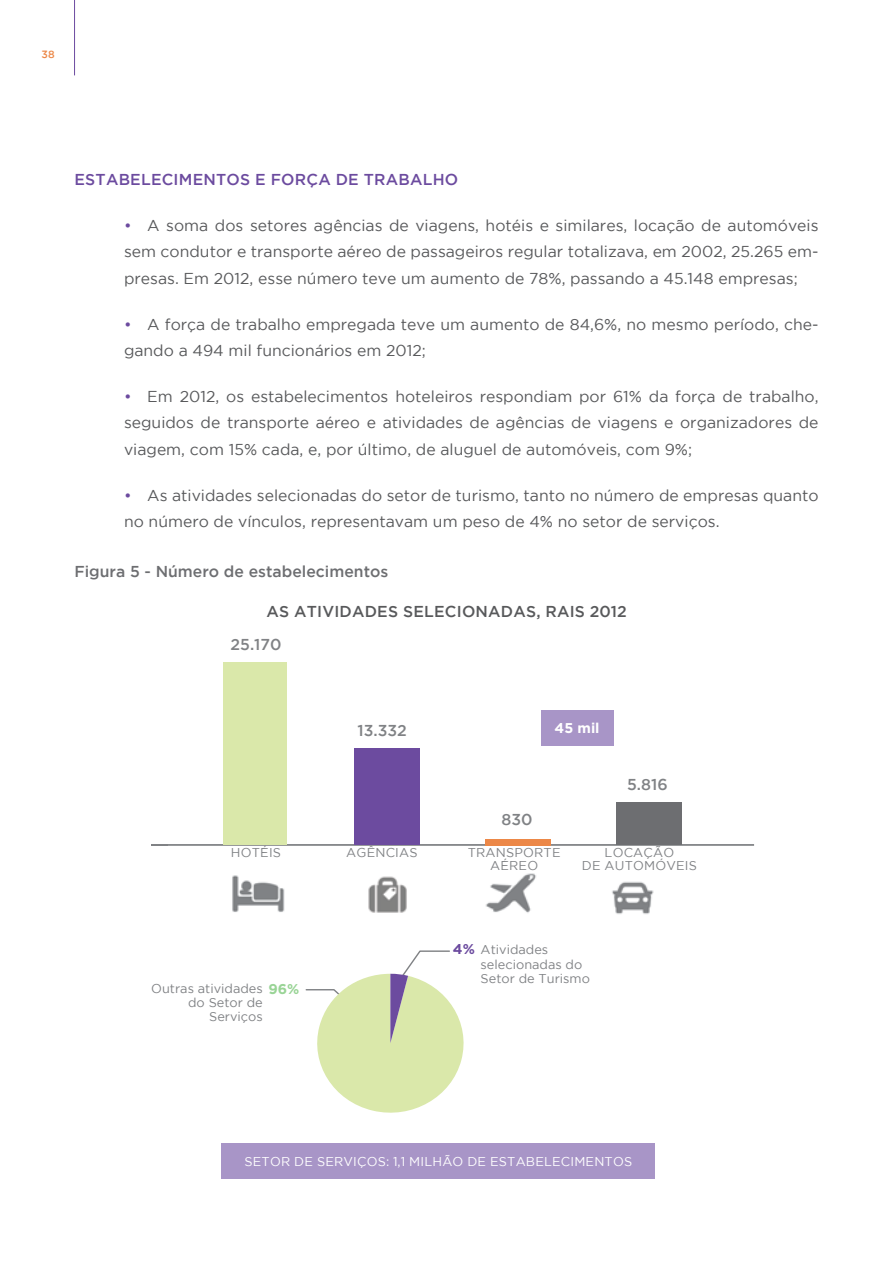
<style>
.page{position:relative;width:893px;height:1265px;background:#fff}
.page>*{position:absolute;margin:0;border:0;box-sizing:border-box;transform-origin:0 0}
.t1{font:15.75px/26.2px "Gotham";color:#58595b;text-align:justify}
.t2{font:500 15.75px "Gotham";letter-spacing:.015em;color:#58595b}
.t3{font:500 15.75px "Gotham";letter-spacing:.015em;color:#6c4b9f}
.t4{font:500 15.75px "Gotham";color:#6d6e71}
.t5{font:500 15.75px "Gotham";color:#808285}
.t6{font:700 14.17px "Gotham";color:#fff}
.t7{font:12.78px/12.8px "Gotham";color:#808285;text-align:center}
.t8{font:12.78px "Gotham";letter-spacing:.015em;color:#fff}
.t9{font:500 10.5px "Gotham";color:#ec8848}
.s1{color:#6c4b9f}
.s2{font-weight:700;font-size:14.17px;color:#99d496}
.s3{font-weight:700;font-size:14.17px;color:#6c4b9f}
</style>
<div class="page">
<hr style="left:74px;top:0;width:1px;height:75px;background:#6c4b9f">
<img style="left:612px;top:881px;width:42px;height:33px">
<img style="left:485px;top:873px;width:51px;height:40px">
<img style="left:232px;top:875px;width:53px;height:37px">
<img style="left:368px;top:876px;width:39px;height:37px">
<div style="left:541px;top:710px;width:72px;height:36px;background:#a895c7"></div>
<div style="left:221px;top:1144px;width:434px;height:35px;background:#a895c7"></div>
<hr style="left:151px;top:844px;width:603px;height:2px;background:#808285">
<div style="left:616px;top:803px;width:66px;height:42px;background:#6d6e71"></div>
<div style="left:485px;top:839px;width:65px;height:6px;background:#ec8848"></div>
<div style="left:354px;top:748px;width:65px;height:97px;background:#6c4b9f"></div>
<div style="left:223px;top:662px;width:64px;height:183px;background:#dae8aa"></div>
<svg style="left:305px;top:950px;width:159px;height:163px"></svg>
<p class="t9" style="left:41px;top:49px;width:15px">38</p>
<p class="t3" style="left:75px;top:171px;width:385px">ESTABELECIMENTOS E FORÇA DE TRABALHO</p>
<p class="t1" style="left:124px;top:212px;width:696px"><span class="s1">•</span> A soma dos setores agências de viagens, hotéis e similares, locação de automóveis sem condutor e transporte aéreo de passageiros regular totalizava, em 2002, 25.265 em&shy;presas. Em 2012, esse número teve um aumento de 78%, passando a 45.148 empresas;</p>
<p class="t1" style="left:124px;top:311px;width:696px"><span class="s1">•</span> A força de trabalho empregada teve um aumento de 84,6%, no mesmo período, che&shy;gando a 494 mil funcionários em 2012;</p>
<p class="t1" style="left:124px;top:383px;width:696px"><span class="s1">•</span> Em 2012, os estabelecimentos hoteleiros respondiam por 61% da força de trabalho, seguidos de transporte aéreo e atividades de agências de viagens e organizadores de viagem, com 15% cada, e, por último, de aluguel de automóveis, com 9%;</p>
<p class="t1" style="left:124px;top:482px;width:696px"><span class="s1">•</span> As atividades selecionadas do setor de turismo, tanto no número de empresas quanto no número de vínculos, representavam um peso de 4% no setor de serviços.</p>
<p class="t4" style="left:74px;top:562px;width:315px">Figura 5 - Número de estabelecimentos</p>
<p class="t2" style="left:266px;top:602px;width:362px">AS ATIVIDADES SELECIONADAS, RAIS 2012</p>
<p class="t5" style="left:231px;top:635px;width:52px">25.170</p>
<p class="t5" style="left:357px;top:722px;width:51px">13.332</p>
<p class="t6" style="left:555px;top:720px;width:46px">45 mil</p>
<p class="t5" style="left:501px;top:810px;width:33px">830</p>
<p class="t5" style="left:627px;top:775px;width:42px">5.816</p>
<p class="t7" style="left:231px;top:846px;width:52px">HOTÉIS</p>
<p class="t7" style="left:346px;top:846px;width:73px">AGÊNCIAS</p>
<p class="t7" style="left:468px;top:846px;width:94px">TRANSPORTE<br>AÉREO</p>
<p class="t7" style="left:582px;top:846px;width:117px">LOCAÇÃO<br>DE AUTOMÓVEIS</p>
<p class="t7" style="left:151px;top:982px;width:150px">Outras atividades <span class="s2">96%</span></p>
<p class="t7" style="left:188px;top:995px;width:76px;line-height:14.2px;text-align:right">do Setor de<br>Serviços</p>
<p class="t7" style="left:453px;top:943px;width:97px"><span class="s3">4%</span> Atividades</p>
<p class="t7" style="left:481px;top:957px;width:111px;line-height:14.2px;text-align:left">selecionadas do<br>Setor de Turismo</p>
<p class="t8" style="left:245px;top:1154px;width:389px">SETOR DE SERVIÇOS: 1,1 MILHÃO DE ESTABELECIMENTOS</p>
</div>
